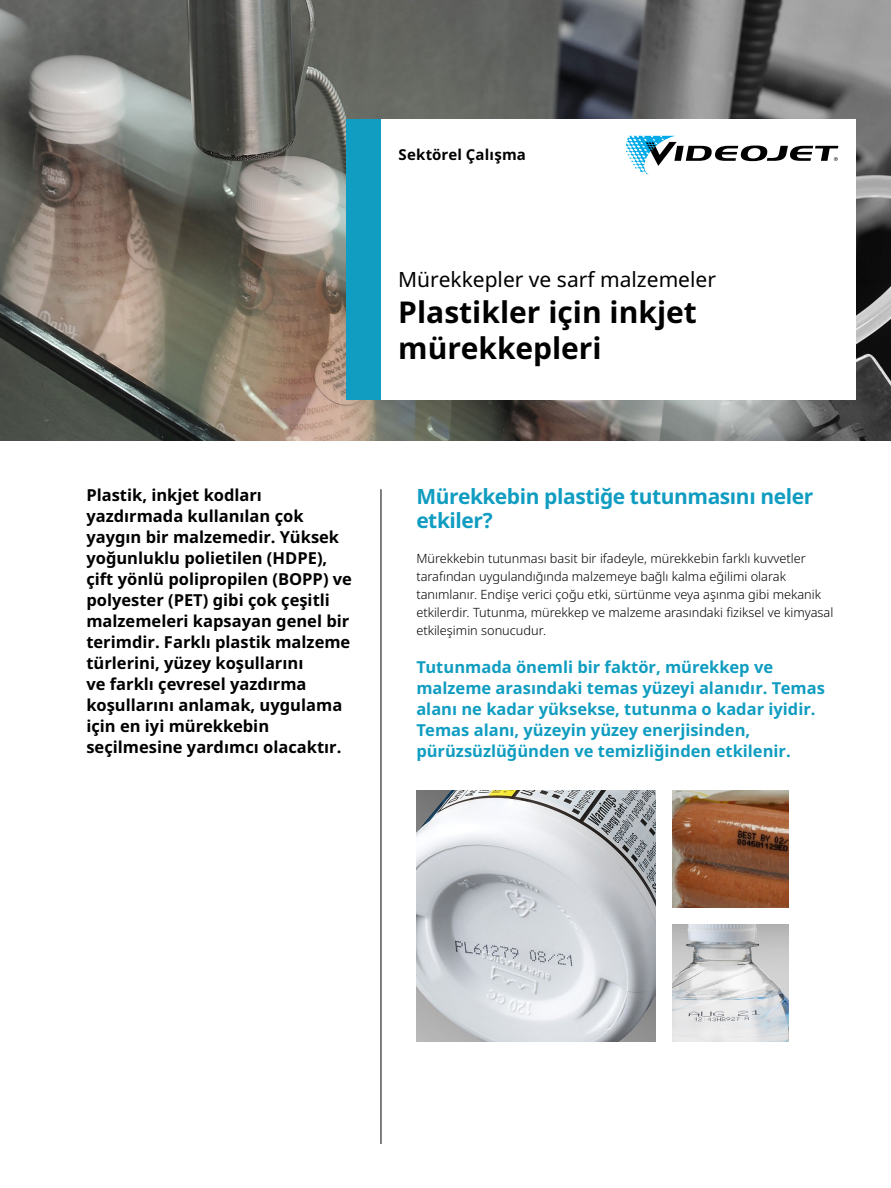
<style>
.page{position:relative;width:891px;height:1188px;background:#fff}
.page>*{position:absolute;margin:0;border:0;box-sizing:border-box;transform-origin:0 0}
.Product_title_front{font:700 30px/36px "Noto Sans";color:#000}
.Sub_Call-out_14pt_co{font:700 21px/24px "Noto Sans";letter-spacing:-.02em;color:#109dc1}
.Product_title_front-2{font:21px "Noto Sans";color:#000}
.Sub_Call-out_14pt_bl{font:700 16.5px/21px "Noto Sans";color:#000}
.Body_8_5_12{font:700 16.5px/21px "Noto Sans";color:#109dc1}
.t1{font:700 15px "Noto Sans";letter-spacing:.01em;color:#000}
.Sub_Call-out_14pt_co-2{font:300 12.75px/18px "Noto Sans";color:#000}
</style>
<div class="page">
<img style="left:0;top:0;width:891px;height:441px">
<hr style="left:381px;top:489px;width:1px;height:655px;background:#000">
<div style="left:381px;top:119px;width:474px;height:281px;background:#fff"></div>
<div style="left:347px;top:119px;width:34px;height:281px;background:#109dc1"></div>
<svg style="left:626px;top:136px;width:212px;height:39px"></svg>
<img style="left:416px;top:791px;width:239px;height:250px">
<img style="left:672px;top:924px;width:117px;height:117px">
<img style="left:672px;top:791px;width:117px;height:116px">
<p class="t1" style="left:399px;top:144px;width:129px">Sektörel Çalışma</p>
<p class="Product_title_front-2" style="left:398px;top:265px;width:319px">Mürekkepler ve sarf malzemeler</p>
<p class="Product_title_front" style="left:398px;top:293px;width:300px">Plastikler için inkjet mürekkepleri</p>
<p class="Sub_Call-out_14pt_bl" style="left:86px;top:484px;width:267px">Plastik, inkjet kodları yazdırmada kullanılan çok yaygın bir malzemedir. Yüksek yoğunluklu polietilen (HDPE), çift yönlü polipropilen (BOPP) ve polyester (PET) gibi çok çeşitli malzemeleri kapsayan genel bir terimdir. Farklı plastik malzeme türlerini, yüzey koşullarını<br>ve farklı çevresel yazdırma koşullarını anlamak, uygulama için en iyi mürekkebin seçilmesine yardımcı olacaktır.</p>
<p class="Sub_Call-out_14pt_co" style="left:416px;top:484px;width:398px">Mürekkebin plastiğe tutunmasını neler etkiler?</p>
<p class="Sub_Call-out_14pt_co-2" style="left:416px;top:550px;width:419px">Mürekkebin tutunması basit bir ifadeyle, mürekkebin farklı kuvvetler tarafından uygulandığında malzemeye bağlı kalma eğilimi olarak tanımlanır. Endişe verici çoğu etki, sürtünme veya aşınma gibi mekanik etkilerdir. Tutunma, mürekkep ve malzeme arasındaki fiziksel ve kimyasal etkileşimin sonucudur.</p>
<p class="Body_8_5_12" style="left:416px;top:656px;width:410px">Tutunmada önemli bir faktör, mürekkep ve malzeme arasındaki temas yüzeyi alanıdır. Temas alanı ne kadar yüksekse, tutunma o kadar iyidir.<br>Temas alanı, yüzeyin yüzey enerjisinden, pürüzsüzlüğünden ve temizliğinden etkilenir.</p>
</div>
